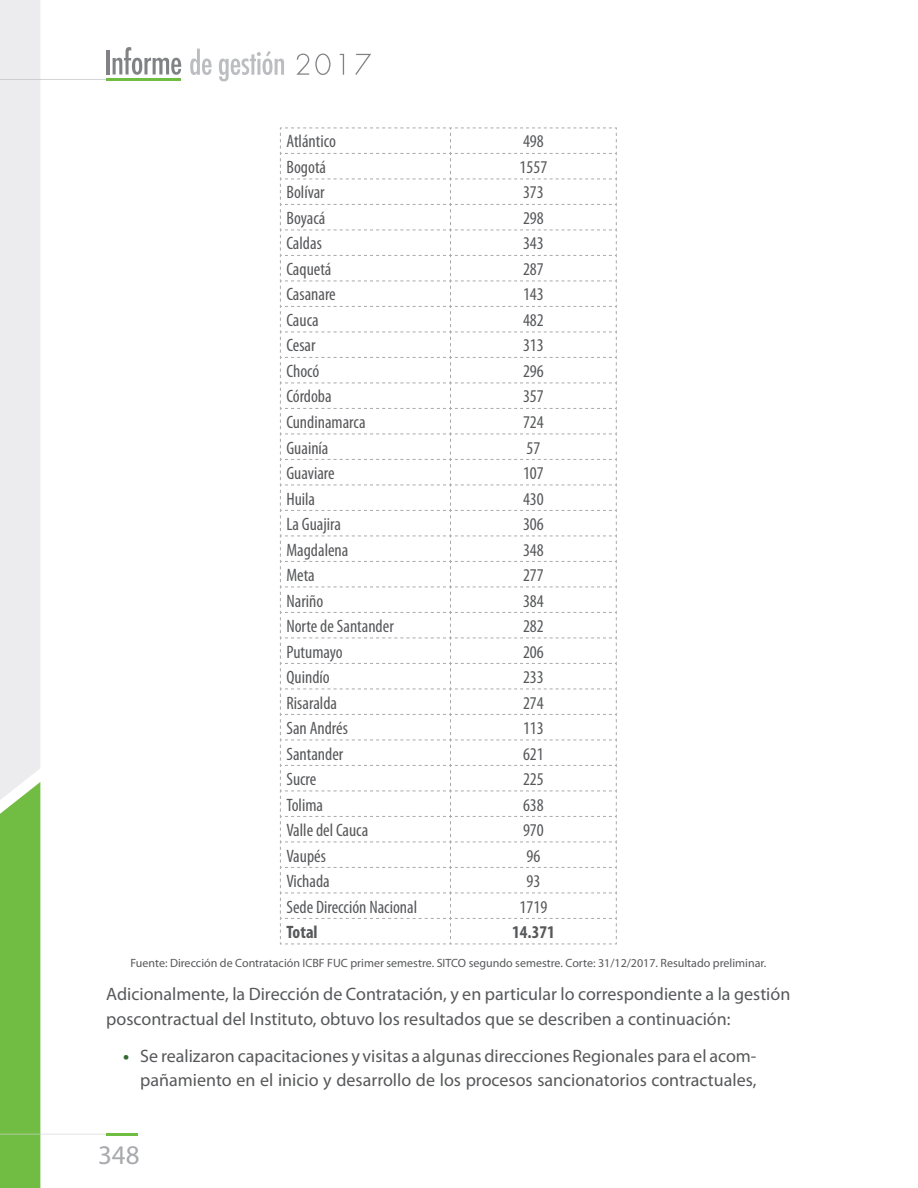
<style>
.page{position:relative;width:918px;height:1188px;background:#fff}
.page>*{position:absolute;margin:0;border:0;box-sizing:border-box;transform-origin:0 0}
.t1{font:27px "Myriad Pro";color:#a8a9ad}
.t2{font:condensed 18px "Myriad Pro";color:#57585a}
.t3{font:18px/24.3px "Myriad Pro";color:#57585a}
.t4{font:700 condensed 18px "Myriad Pro";color:#57585a}
.t5{font:12px "Myriad Pro";color:#57585a}
.s1{font-weight:700;color:#366a34}
</style>
<div class="page">
<svg style="left:0;top:0;width:181px;height:1188px"></svg>
<svg style="left:190px;top:49px;width:22px;height:26px"></svg>
<svg style="left:219px;top:51px;width:65px;height:30px"></svg>
<svg style="left:296px;top:54px;width:13px;height:21px"></svg>
<svg style="left:315px;top:54px;width:16px;height:21px"></svg>
<svg style="left:339px;top:54px;width:5px;height:21px"></svg>
<svg style="left:355px;top:54px;width:16px;height:21px"></svg>
<hr style="left:106px;top:78px;width:75px;height:3px;background:#71bd43">
<hr style="left:106px;top:1133px;width:32px;height:3px;background:#71bd43">
<svg style="left:280px;top:127px;width:337px;height:818px"></svg>
<p class="t2" style="left:286px;top:131px;width:51px">Atlántico</p>
<p class="t2" style="left:523px;top:131px;width:22px">498</p>
<p class="t2" style="left:286px;top:156px;width:41px">Bogotá</p>
<p class="t2" style="left:520px;top:156px;width:29px">1557</p>
<p class="t2" style="left:286px;top:182px;width:40px">Bolívar</p>
<p class="t2" style="left:523px;top:182px;width:22px">373</p>
<p class="t2" style="left:286px;top:207px;width:41px">Boyacá</p>
<p class="t2" style="left:523px;top:207px;width:22px">298</p>
<p class="t2" style="left:286px;top:233px;width:37px">Caldas</p>
<p class="t2" style="left:523px;top:233px;width:22px">343</p>
<p class="t2" style="left:286px;top:258px;width:47px">Caquetá</p>
<p class="t2" style="left:523px;top:258px;width:22px">287</p>
<p class="t2" style="left:286px;top:284px;width:51px">Casanare</p>
<p class="t2" style="left:523px;top:284px;width:22px">143</p>
<p class="t2" style="left:286px;top:309px;width:34px">Cauca</p>
<p class="t2" style="left:523px;top:309px;width:22px">482</p>
<p class="t2" style="left:286px;top:335px;width:31px">Cesar</p>
<p class="t2" style="left:523px;top:335px;width:22px">313</p>
<p class="t2" style="left:286px;top:360px;width:35px">Chocó</p>
<p class="t2" style="left:523px;top:360px;width:22px">296</p>
<p class="t2" style="left:286px;top:386px;width:47px">Córdoba</p>
<p class="t2" style="left:523px;top:386px;width:22px">357</p>
<p class="t2" style="left:286px;top:411px;width:81px">Cundinamarca</p>
<p class="t2" style="left:523px;top:411px;width:22px">724</p>
<p class="t2" style="left:286px;top:437px;width:44px">Guainía</p>
<p class="t2" style="left:526px;top:437px;width:15px">57</p>
<p class="t2" style="left:286px;top:462px;width:50px">Guaviare</p>
<p class="t2" style="left:523px;top:462px;width:22px">107</p>
<p class="t2" style="left:286px;top:488px;width:30px">Huila</p>
<p class="t2" style="left:523px;top:488px;width:22px">430</p>
<p class="t2" style="left:286px;top:513px;width:56px">La Guajira</p>
<p class="t2" style="left:523px;top:513px;width:22px">306</p>
<p class="t2" style="left:286px;top:539px;width:64px">Magdalena</p>
<p class="t2" style="left:523px;top:539px;width:22px">348</p>
<p class="t2" style="left:286px;top:564px;width:30px">Meta</p>
<p class="t2" style="left:523px;top:564px;width:22px">277</p>
<p class="t2" style="left:286px;top:590px;width:38px">Nariño</p>
<p class="t2" style="left:523px;top:590px;width:22px">384</p>
<p class="t2" style="left:286px;top:615px;width:109px">Norte de Santander</p>
<p class="t2" style="left:523px;top:615px;width:22px">282</p>
<p class="t2" style="left:286px;top:641px;width:58px">Putumayo</p>
<p class="t2" style="left:523px;top:641px;width:22px">206</p>
<p class="t2" style="left:286px;top:666px;width:45px">Quindío</p>
<p class="t2" style="left:523px;top:666px;width:22px">233</p>
<p class="t2" style="left:286px;top:692px;width:52px">Risaralda</p>
<p class="t2" style="left:523px;top:692px;width:22px">274</p>
<p class="t2" style="left:286px;top:717px;width:63px">San Andrés</p>
<p class="t2" style="left:523px;top:717px;width:22px">113</p>
<p class="t2" style="left:286px;top:743px;width:58px">Santander</p>
<p class="t2" style="left:523px;top:743px;width:22px">621</p>
<p class="t2" style="left:286px;top:768px;width:31px">Sucre</p>
<p class="t2" style="left:523px;top:768px;width:22px">225</p>
<p class="t2" style="left:286px;top:794px;width:38px">Tolima</p>
<p class="t2" style="left:523px;top:794px;width:22px">638</p>
<p class="t2" style="left:286px;top:819px;width:83px">Valle del Cauca</p>
<p class="t2" style="left:523px;top:819px;width:22px">970</p>
<p class="t2" style="left:286px;top:845px;width:41px">Vaupés</p>
<p class="t2" style="left:526px;top:845px;width:15px">96</p>
<p class="t2" style="left:286px;top:870px;width:45px">Vichada</p>
<p class="t2" style="left:526px;top:870px;width:15px">93</p>
<p class="t2" style="left:286px;top:896px;width:132px">Sede Dirección Nacional</p>
<p class="t2" style="left:520px;top:896px;width:29px">1719</p>
<p class="t4" style="left:286px;top:921px;width:33px">Total</p>
<p class="t4" style="left:512px;top:921px;width:44px">14.371</p>
<p class="t5" style="left:130px;top:956px;width:637px">Fuente: Dirección de Contratación ICBF FUC primer semestre. SITCO segundo semestre. Corte: 31/12/2017. Resultado preliminar.</p>
<p class="t3" style="left:106px;top:982px;width:686px">Adicionalmente, la Dirección de Contratación, y en particular lo correspondiente a la gestión poscontractual del Instituto, obtuvo los resultados que se describen a continuación:</p>
<p class="t3" style="left:123px;top:1043px;width:635px;text-align:right"><span class="s1">•</span> Se realizaron capacitaciones y visitas a algunas direcciones Regionales para el acom&shy;pañamiento en el inicio y desarrollo de los procesos sancionatorios contractuales,</p>
<h1 class="t1" style="left:98px;top:1138px;width:43px">348</h1>
</div>
